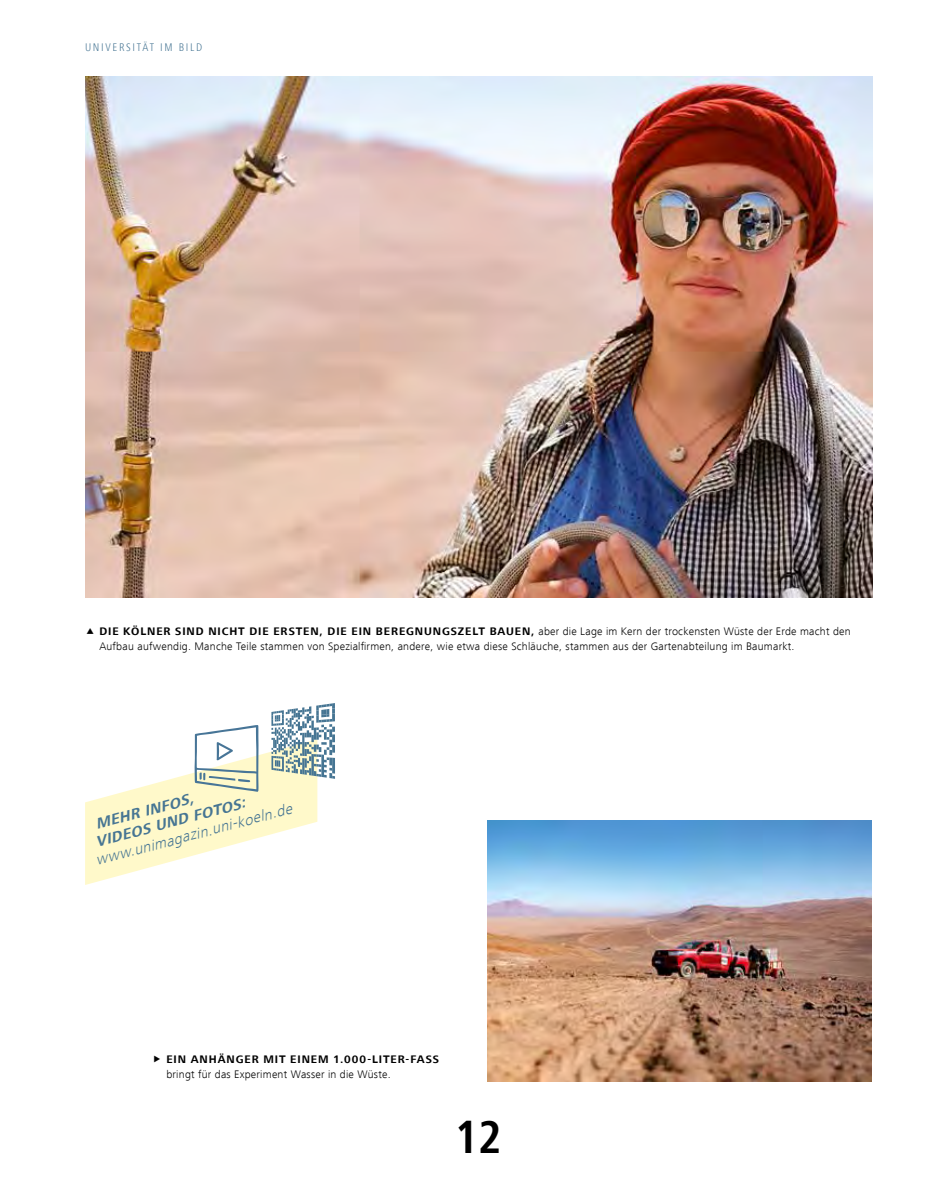
<style>
.page{position:relative;width:936px;height:1191px;background:#fff}
.page>*{position:absolute;margin:0;border:0;box-sizing:border-box;transform-origin:0 0}
.t1{font:700 condensed 48px "Frutiger Next LT";color:#000}
.t2{font:italic 300 15.3px "Frutiger Next LT";color:#467593}
.t3{font:italic 700 15.3px/17.5px "Frutiger Next LT";color:#467593}
.t4{font:300 condensed 11.4px "Frutiger Next LT";letter-spacing:.15em;color:#467593}
.t5{font:300 11.25px/14.9px "Frutiger Next LT";letter-spacing:.02em;color:#000}
.s1{font-weight:700}
</style>
<div class="page">
<img style="left:85px;top:77px;width:787px;height:520px">
<img style="left:487px;top:821px;width:384px;height:260px">
<svg style="left:85px;top:703px;width:250px;height:182px"></svg>
<p class="t4" style="left:85px;top:41px;width:119px">UNIVERSITÄT IM BILD</p>
<p class="t5" style="left:99px;top:623px;width:752px"><span class="s1">DIE KÖLNER SIND NICHT DIE ERSTEN, DIE EIN BEREGNUNGSZELT BAUEN,</span> aber die Lage im Kern der trockensten Wüste der Erde macht den<br>Aufbau aufwendig. Manche Teile stammen von Spezialfirmen, andere, wie etwa diese Schläuche, stammen aus der Gartenabteilung im Baumarkt.</p>
<h2 class="t3" style="left:89px;top:817px;width:156px;text-indent:5px;rotate:-15deg">MEHR INFOS,<br>VIDEOS UND FOTOS:</h2>
<h2 class="t2" style="left:94px;top:852px;width:204px;rotate:-15deg">www.unimagazin.uni-koeln.de</h2>
<p class="t5" style="left:166px;top:1051px;width:274px;text-indent:-14px">◆ <span class="s1">EIN ANHÄNGER MIT EINEM 1.000-LITER-FASS </span>bringt für das Experiment Wasser in die Wüste.</p>
<h1 class="t1" style="left:455px;top:1110px;width:48px">12</h1>
</div>
